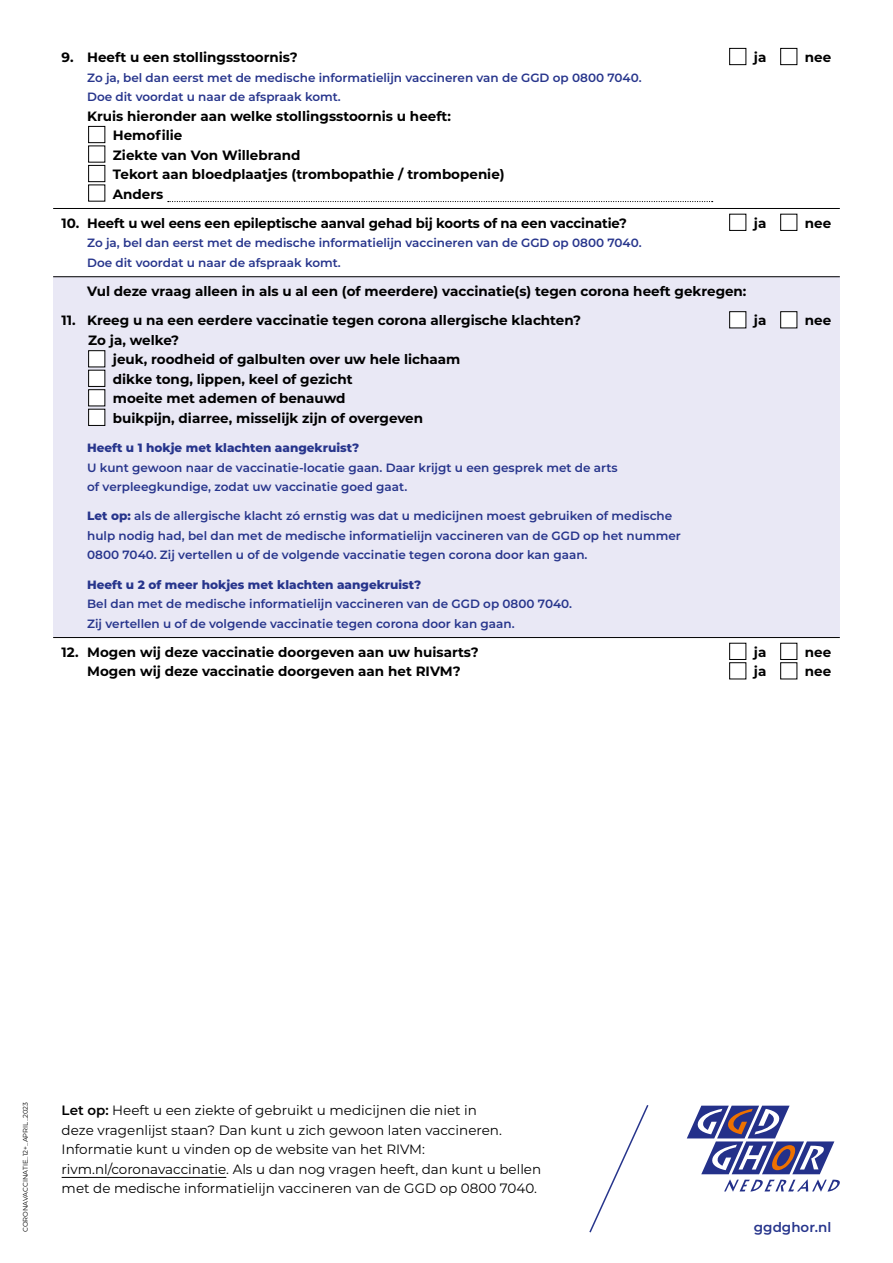
<style>
.page{position:relative;width:893px;height:1263px;background:#fff}
.page>*{position:absolute;margin:0;border:0;box-sizing:border-box;transform-origin:0 0}
.t1{font:700 13.5px/19.5px "Montserrat";color:#000}
.t2{font:13.5px/19.5px "Montserrat";color:#000}
.t3{font:600 13.5px "Montserrat";color:#27358c}
.t4{font:600 12px/19.5px "Montserrat";color:#27358c}
.t5{font:800 12px "Montserrat";color:#27358c}
.t6{font:6.75px "Montserrat";color:#000}
.s1{font-weight:800}
.s2{font-weight:600}
</style>
<div class="page">
<div style="left:53px;top:277px;width:787px;height:360px;background:#e9e8f5"></div>
<svg style="left:168px;top:201px;width:545px;height:1px"></svg>
<hr style="left:53px;top:208px;width:787px;height:1px;background:#000">
<hr style="left:53px;top:276px;width:787px;height:1px;background:#000">
<hr style="left:53px;top:637px;width:787px;height:1px;background:#000">
<div style="left:729px;top:48px;width:17px;height:17px;border:1px solid #000"></div>
<div style="left:780px;top:48px;width:17px;height:17px;border:1px solid #000"></div>
<div style="left:88px;top:126px;width:17px;height:17px;border:1px solid #000"></div>
<div style="left:88px;top:165px;width:17px;height:17px;border:1px solid #000"></div>
<div style="left:729px;top:214px;width:17px;height:17px;border:1px solid #000"></div>
<div style="left:780px;top:214px;width:17px;height:17px;border:1px solid #000"></div>
<div style="left:730px;top:312px;width:16px;height:16px;background:#fff"></div>
<div style="left:729px;top:311px;width:17px;height:17px;border:1px solid #000"></div>
<div style="left:781px;top:312px;width:16px;height:16px;background:#fff"></div>
<div style="left:780px;top:311px;width:17px;height:17px;border:1px solid #000"></div>
<div style="left:89px;top:351px;width:16px;height:16px;background:#fff"></div>
<div style="left:88px;top:350px;width:17px;height:17px;border:1px solid #000"></div>
<div style="left:89px;top:370px;width:16px;height:16px;background:#fff"></div>
<div style="left:88px;top:370px;width:17px;height:17px;border:1px solid #000"></div>
<div style="left:89px;top:390px;width:16px;height:16px;background:#fff"></div>
<div style="left:88px;top:389px;width:17px;height:17px;border:1px solid #000"></div>
<div style="left:89px;top:409px;width:16px;height:16px;background:#fff"></div>
<div style="left:88px;top:409px;width:17px;height:17px;border:1px solid #000"></div>
<div style="left:729px;top:643px;width:17px;height:17px;border:1px solid #000"></div>
<div style="left:780px;top:643px;width:17px;height:17px;border:1px solid #000"></div>
<div style="left:729px;top:662px;width:17px;height:17px;border:1px solid #000"></div>
<div style="left:780px;top:662px;width:17px;height:17px;border:1px solid #000"></div>
<svg style="left:687px;top:1106px;width:153px;height:86px"></svg>
<hr style="left:62px;top:1177px;width:164px;height:1px;background:#000">
<svg style="left:589px;top:1105px;width:60px;height:128px"></svg>
<p class="t1" style="left:62px;top:47px;width:238px">9. Heeft u een stollingsstoornis?</p>
<p class="t1" style="left:754px;top:47px;width:14px">ja</p>
<p class="t1" style="left:805px;top:47px;width:28px">nee</p>
<p class="t4" style="left:87px;top:67px;width:556px">Zo ja, bel dan eerst met de medische informatielijn vaccineren van de GGD op 0800 7040.<br>Doe dit voordat u naar de afspraak komt.</p>
<p class="t1" style="left:113px;top:105px;width:393px;text-indent:-26px">Kruis hieronder aan welke stollingsstoornis u heeft:<br>Hemofilie<br>Ziekte van Von Willebrand<br>Tekort aan bloedplaatjes (trombopathie / trombopenie)<br>Anders</p>
<p class="t1" style="left:62px;top:213px;width:567px">10. Heeft u wel eens een epileptische aanval gehad bij koorts of na een vaccinatie?</p>
<p class="t1" style="left:754px;top:213px;width:14px">ja</p>
<p class="t1" style="left:805px;top:213px;width:28px">nee</p>
<p class="t4" style="left:87px;top:233px;width:556px">Zo ja, bel dan eerst met de medische informatielijn vaccineren van de GGD op 0800 7040.<br>Doe dit voordat u naar de afspraak komt.</p>
<p class="t1" style="left:87px;top:281px;width:661px">Vul deze vraag alleen in als u al een (of meerdere) vaccinatie(s) tegen corona heeft gekregen:</p>
<p class="t1" style="left:62px;top:310px;width:521px">11. Kreeg u na een eerdere vaccinatie tegen corona allergische klachten?</p>
<p class="t1" style="left:754px;top:310px;width:14px">ja</p>
<p class="t1" style="left:805px;top:310px;width:28px">nee</p>
<p class="t1" style="left:113px;top:330px;width:349px;text-indent:-25px">Zo ja, welke?<br>jeuk, roodheid of galbulten over uw hele lichaam dikke tong, lippen, keel of gezicht<br>moeite met ademen of benauwd<br>buikpijn, diarree, misselijk zijn of overgeven</p>
<p class="t5" style="left:87px;top:439px;width:273px">Heeft u 1 hokje met klachten aangekruist?</p>
<p class="t4" style="left:87px;top:457px;width:532px">U kunt gewoon naar de vaccinatie-locatie gaan. Daar krijgt u een gesprek met de arts of verpleegkundige, zodat uw vaccinatie goed gaat.</p>
<p class="t4" style="left:87px;top:506px;width:595px"><span class="s1">Let op:</span> als de allergische klacht zó ernstig was dat u medicijnen moest gebruiken of medische hulp nodig had, bel dan met de medische informatielijn vaccineren van de GGD op het nummer<br>0800 7040. Zij vertellen u of de volgende vaccinatie tegen corona door kan gaan.</p>
<p class="t5" style="left:87px;top:575px;width:336px">Heeft u 2 of meer hokjes met klachten aangekruist?</p>
<p class="t4" style="left:87px;top:593px;width:486px">Bel dan met de medische informatielijn vaccineren van de GGD op 0800 7040.<br>Zij vertellen u of de volgende vaccinatie tegen corona door kan gaan.</p>
<p class="t1" style="left:62px;top:642px;width:419px">12. Mogen wij deze vaccinatie doorgeven aan uw huisarts?</p>
<p class="t1" style="left:754px;top:642px;width:14px">ja</p>
<p class="t1" style="left:805px;top:642px;width:28px">nee</p>
<p class="t1" style="left:87px;top:661px;width:375px">Mogen wij deze vaccinatie doorgeven aan het RIVM?</p>
<p class="t1" style="left:754px;top:661px;width:14px">ja</p>
<p class="t1" style="left:805px;top:661px;width:28px">nee</p>
<p class="t6" style="left:21px;top:1232px;width:132px;rotate:-90deg">CORONAVACCINATIE_12+_APRIL_2023</p>
<p class="t2" style="left:62px;top:1100px;width:481px"><span class="s2">Let op:</span> Heeft u een ziekte of gebruikt u medicijnen die niet in<br>deze vragenlijst staan? Dan kunt u zich gewoon laten vaccineren.<br>Informatie kunt u vinden op de website van het RIVM: rivm.nl/coronavaccinatie. Als u dan nog vragen heeft, dan kunt u bellen met de medische informatielijn vaccineren van de GGD op 0800 7040.</p>
<p class="t3" style="left:754px;top:1218px;width:79px">ggdghor.nl</p>
</div>
